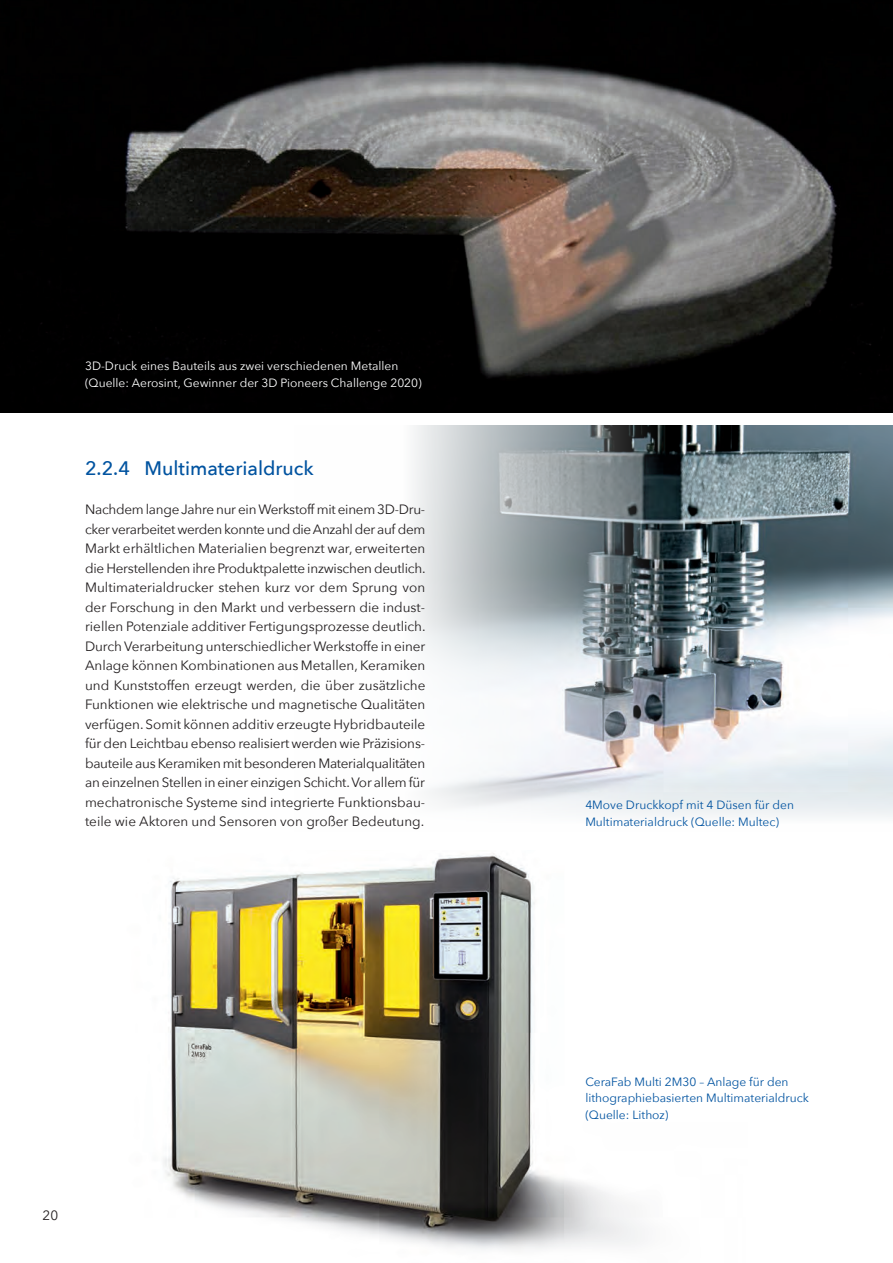
<style>
.page{position:relative;width:893px;height:1263px;background:#fff}
.page>*{position:absolute;margin:0;border:0;box-sizing:border-box;transform-origin:0 0}
.t1{font:500 19.5px "Avenir Next";color:#0153a0}
.t2{font:13.5px/19.5px "Avenir Next";color:#231f20;text-align:justify}
.t3{font:12px/16.5px "Avenir Next";color:#0153a0}
.t4{font:12px/16.5px "Avenir Next";color:#fff}
</style>
<div class="page">
<img style="left:163px;top:853px;width:479px;height:397px">
<img style="left:0;top:0;width:893px;height:412px">
<img style="left:412px;top:425px;width:481px;height:392px">
<p class="t4" style="left:85px;top:357px;width:338px">3D-Druck eines Bauteils aus zwei verschiedenen Metallen (Quelle: Aerosint, Gewinner der 3D Pioneers Challenge 2020)</p>
<h1 class="t1" style="left:85px;top:452px;width:230px">2.2.4 Multimaterialdruck</h1>
<p class="t2" style="left:85px;top:499px;width:342px">Nachdem lange Jahre nur ein Werkstoff mit einem 3D-Dru&shy;cker verarbeitet werden konnte und die Anzahl der auf dem Markt erhältlichen Materialien begrenzt war, erweiterten die Herstellenden ihre Produktpalette inzwischen deutlich.<br>Multimaterialdrucker stehen kurz vor dem Sprung von der Forschung in den Markt und verbessern die indust&shy;riellen Potenziale additiver Fertigungsprozesse deutlich.<br>Durch Verarbeitung unterschiedlicher Werkstoffe in einer Anlage können Kombinationen aus Metallen, Keramiken und Kunststoffen erzeugt werden, die über zusätzliche Funktionen wie elektrische und magnetische Qualitäten verfügen. Somit können additiv erzeugte Hybridbauteile für den Leichtbau ebenso realisiert werden wie Präzisions&shy;bauteile aus Keramiken mit besonderen Materialqualitäten an einzelnen Stellen in einer einzigen Schicht. Vor allem für mechatronische Systeme sind integrierte Funktionsbau&shy;teile wie Aktoren und Sensoren von großer Bedeutung.</p>
<p class="t2" style="left:43px;top:1205px;width:17px">20</p>
<p class="t3" style="left:585px;top:796px;width:210px">4Move Druckkopf mit 4 Düsen für den<br>Multimaterialdruck (Quelle: Multec)</p>
<p class="t3" style="left:585px;top:1073px;width:225px">CeraFab Multi 2M30 – Anlage für den lithographiebasierten Multimaterialdruck (Quelle: Lithoz)</p>
</div>
